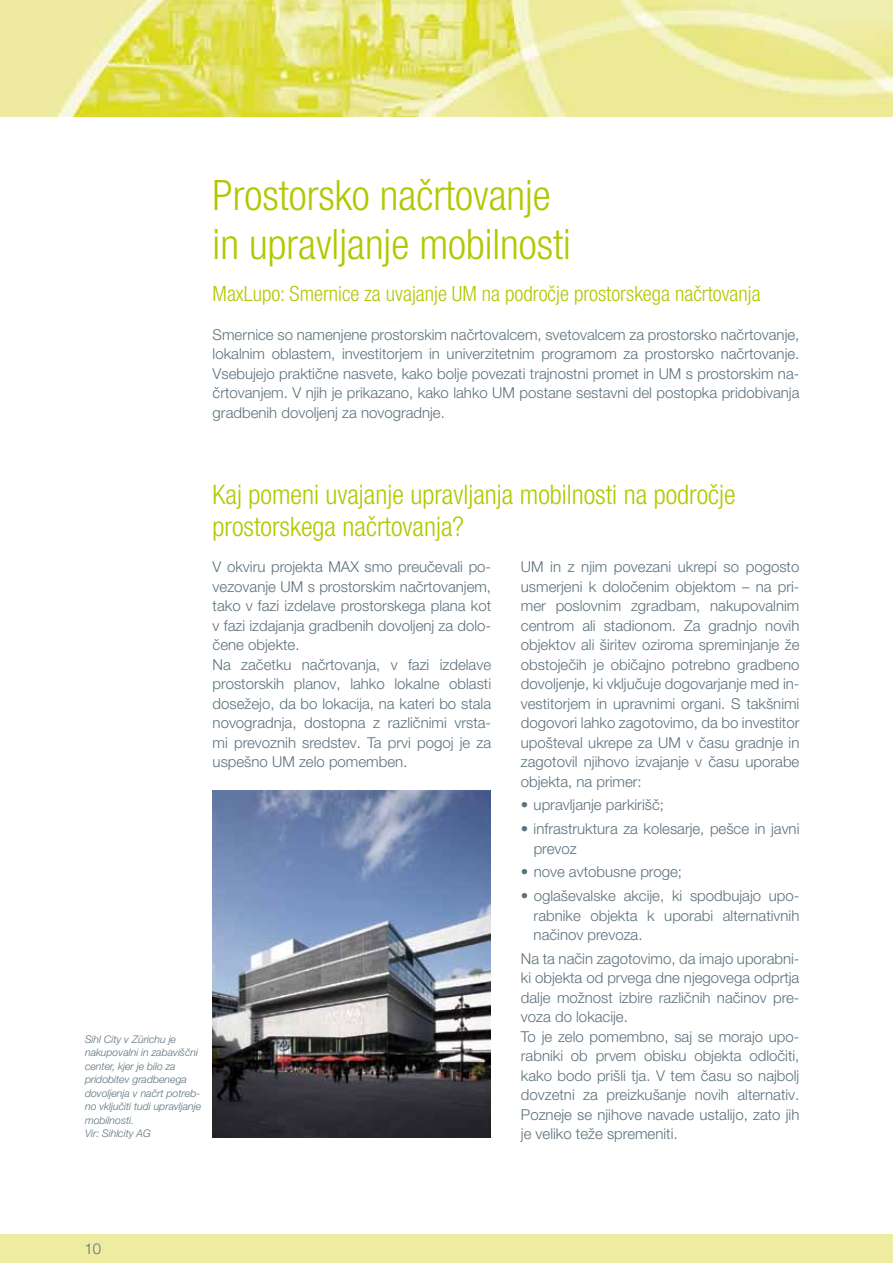
<style>
.page{position:relative;width:893px;height:1263px;background:#fff}
.page>*{position:absolute;margin:0;border:0;box-sizing:border-box;transform-origin:0 0}
.t1{font:300 condensed 42px/49.5px "Helvetica Neue LT Pro";color:#b1c800}
.t2{font:300 condensed 27px/32.4px "Helvetica Neue LT Pro";color:#b1c800}
.t3{font:300 condensed 21px "Helvetica Neue LT Pro";color:#b1c800}
.t4{font:300 15px/19.5px "Helvetica Neue LT Pro";color:#5c717c}
.t5{font:italic 300 10.5px/13.5px "Helvetica Neue LT Pro";color:#5c717c}
</style>
<div class="page">
<img style="left:0;top:0;width:893px;height:116px">
<div style="left:0;top:1234px;width:893px;height:29px;background:#edeca1"></div>
<img style="left:213px;top:791px;width:278px;height:346px">
<h1 class="t1" style="left:213px;top:170px;width:360px">Prostorsko načrtovanje in upravljanje mobilnosti</h1>
<h3 class="t3" style="left:213px;top:281px;width:549px">MaxLupo: Smernice za uvajanje UM na področje prostorskega načrtovanja</h3>
<p class="t4" style="left:213px;top:324px;width:588px;text-align:justify">Smernice so namenjene prostorskim načrtovalcem, svetovalcem za prostorsko načrtovanje, lokalnim oblastem, investitorjem in univerzitetnim programom za prostorsko načrtovanje.<br>Vsebujejo praktične nasvete, kako bolje povezati trajnostni promet in UM s prostorskim na&shy;črtovanjem. V njih je prikazano, kako lahko UM postane sestavni del postopka pridobivanja gradbenih dovoljenj za novogradnje.</p>
<p class="t5" style="left:85px;top:1032px;width:118px">Sihl City v Zürichu je nakupovalni in zabaviščni center, kjer je bilo za pridobitev gradbenega dovoljenja v načrt potreb&shy;no vključiti tudi upravljanje mobilnosti.<br>Vir: Sihlcity AG</p>
<h2 class="t2" style="left:213px;top:478px;width:525px">Kaj pomeni uvajanje upravljanja mobilnosti na področje prostorskega načrtovanja?</h2>
<p class="t4" style="left:213px;top:557px;width:280px">V okviru projekta MAX smo preučevali po&shy;vezovanje UM s prostorskim načrtovanjem, tako v fazi izdelave prostorskega plana kot v fazi izdajanja gradbenih dovoljenj za dolo&shy;čene objekte.<br>Na začetku načrtovanja, v fazi izdelave prostorskih planov, lahko lokalne oblasti dosežejo, da bo lokacija, na kateri bo stala novogradnja, dostopna z različnimi vrsta&shy;mi prevoznih sredstev. Ta prvi pogoj je za uspešno UM zelo pomemben.</p>
<p class="t4" style="left:521px;top:557px;width:280px;text-align:justify">UM in z njim povezani ukrepi so pogosto usmerjeni k določenim objektom – na pri&shy;mer poslovnim zgradbam, nakupovalnim centrom ali stadionom. Za gradnjo novih objektov ali širitev oziroma spreminjanje že obstoječih je običajno potrebno gradbeno dovoljenje, ki vključuje dogovarjanje med in&shy;vestitorjem in upravnimi organi. S takšnimi dogovori lahko zagotovimo, da bo investitor upošteval ukrepe za UM v času gradnje in zagotovil njihovo izvajanje v času uporabe objekta, na primer:</p>
<p class="t4" style="left:521px;top:795px;width:145px">• upravljanje parkirišč;</p>
<p class="t4" style="left:534px;top:819px;width:267px;text-indent:-13px">• infrastruktura za kolesarje, pešce in javni prevoz</p>
<p class="t4" style="left:521px;top:862px;width:163px">• nove avtobusne proge;</p>
<p class="t4" style="left:534px;top:886px;width:267px;text-align:justify;text-indent:-13px">• oglaševalske akcije, ki spodbujajo upo&shy;rabnike objekta k uporabi alternativnih načinov prevoza.</p>
<p class="t4" style="left:521px;top:948px;width:280px">Na ta način zagotovimo, da imajo uporabni&shy;ki objekta od prvega dne njegovega odprtja dalje možnost izbire različnih načinov pre&shy;voza do lokacije.<br>To je zelo pomembno, saj se morajo upo&shy;rabniki ob prvem obisku objekta odločiti, kako bodo prišli tja. V tem času so najbolj dovzetni za preizkušanje novih alternativ.<br>Pozneje se njihove navade ustalijo, zato jih je veliko teže spremeniti.</p>
<p class="t4" style="left:84px;top:1238px;width:18px">10</p>
</div>
